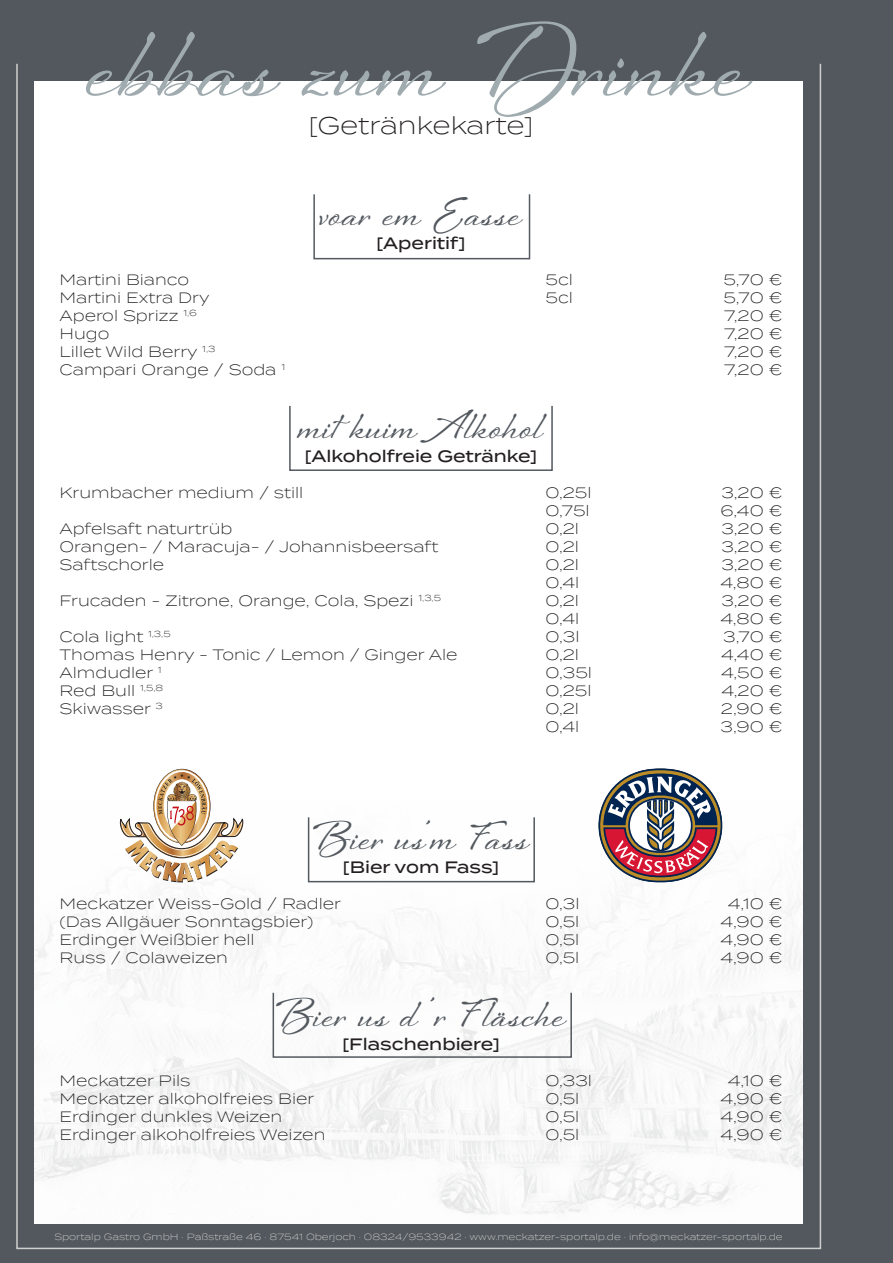
<style>
.page{position:relative;width:893px;height:1263px;background:#fff}
.page>*{position:absolute;margin:0;border:0;box-sizing:border-box;transform-origin:0 0}
.t1{font:700 97.5px "Sheila";letter-spacing:.025em;color:#a0abaf}
.t2{font:700 37.5px "Sheila";letter-spacing:.025em;color:#53595f}
.t3{font:300 24px "Termina";color:#231f20}
.t4{font:500 16.5px "Termina";color:#231f20}
.t5{font:300 15px "Termina";color:#231f20}
.t6{font:300 9px "Termina";color:#cfd0ce}
</style>
<div class="page">
<img style="left:34px;top:792px;width:770px;height:433px">
<div style="left:0;top:0;width:893px;height:81px;background:#53585e"></div>
<div style="left:0;top:1225px;width:884px;height:38px;background:#53585e"></div>
<div style="left:804px;top:0;width:89px;height:1263px;background:#53585e"></div>
<div style="left:0;top:0;width:34px;height:1263px;background:#53585e"></div>
<div style="left:313px;top:194px;width:217px;height:65px;border:2px solid #53595f"></div>
<div style="left:289px;top:405px;width:264px;height:66px;border:2px solid #53595f"></div>
<div style="left:308px;top:816px;width:227px;height:66px;border:2px solid #53585e"></div>
<div style="left:273px;top:992px;width:299px;height:66px;border:2px solid #53585e"></div>
<svg style="left:119px;top:769px;width:125px;height:113px"></svg>
<svg style="left:598px;top:768px;width:125px;height:116px"></svg>
<h1 class="t1" style="left:89px;top:5px;width:661px">ebbas zum Drinke</h1>
<h3 class="t3" style="left:308px;top:109px;width:227px">[Getränkekarte]</h3>
<h2 class="t2" style="left:320px;top:190px;width:202px">voar em Easse</h2>
<p class="t4" style="left:376px;top:231px;width:91px">[Aperitif]</p>
<p class="t5" style="left:60px;top:269px;width:131px">Martini Bianco</p>
<p class="t5" style="left:546px;top:269px;width:29px">5cl</p>
<p class="t5" style="left:723px;top:269px;width:61px">5,70 €</p>
<p class="t5" style="left:60px;top:287px;width:151px">Martini Extra Dry</p>
<p class="t5" style="left:546px;top:287px;width:29px">5cl</p>
<p class="t5" style="left:723px;top:287px;width:61px">5,70 €</p>
<p class="t5" style="left:60px;top:305px;width:139px">Aperol Sprizz <sup>1,6</sup></p>
<p class="t5" style="left:724px;top:305px;width:60px">7,20 €</p>
<p class="t5" style="left:60px;top:323px;width:51px">Hugo</p>
<p class="t5" style="left:724px;top:323px;width:60px">7,20 €</p>
<p class="t5" style="left:60px;top:341px;width:157px">Lillet Wild Berry <sup>1,3</sup></p>
<p class="t5" style="left:724px;top:341px;width:60px">7,20 €</p>
<p class="t5" style="left:60px;top:359px;width:227px">Campari Orange / Soda <sup>1</sup></p>
<p class="t5" style="left:724px;top:359px;width:60px">7,20 €</p>
<h2 class="t2" style="left:299px;top:403px;width:245px">mit kuim Alkohol</h2>
<p class="t4" style="left:304px;top:444px;width:235px">[Alkoholfreie Getränke]</p>
<p class="t5" style="left:60px;top:482px;width:245px">Krumbacher medium / still</p>
<p class="t5" style="left:546px;top:482px;width:47px">0,25l</p>
<p class="t5" style="left:721px;top:482px;width:63px">3,20 €</p>
<p class="t5" style="left:546px;top:500px;width:46px">0,75l</p>
<p class="t5" style="left:720px;top:500px;width:64px">6,40 €</p>
<p class="t5" style="left:60px;top:518px;width:174px">Apfelsaft naturtrüb</p>
<p class="t5" style="left:546px;top:518px;width:35px">0,2l</p>
<p class="t5" style="left:721px;top:518px;width:63px">3,20 €</p>
<p class="t5" style="left:60px;top:536px;width:380px">Orangen- / Maracuja- / Johannisbeersaft</p>
<p class="t5" style="left:546px;top:536px;width:35px">0,2l</p>
<p class="t5" style="left:721px;top:536px;width:63px">3,20 €</p>
<p class="t5" style="left:60px;top:554px;width:106px">Saftschorle</p>
<p class="t5" style="left:546px;top:554px;width:35px">0,2l</p>
<p class="t5" style="left:721px;top:554px;width:63px">3,20 €</p>
<p class="t5" style="left:546px;top:572px;width:35px">0,4l</p>
<p class="t5" style="left:720px;top:572px;width:64px">4,80 €</p>
<p class="t5" style="left:60px;top:590px;width:383px">Frucaden - Zitrone, Orange, Cola, Spezi <sup>1,3,5</sup></p>
<p class="t5" style="left:546px;top:590px;width:35px">0,2l</p>
<p class="t5" style="left:721px;top:590px;width:63px">3,20 €</p>
<p class="t5" style="left:546px;top:608px;width:35px">0,4l</p>
<p class="t5" style="left:720px;top:608px;width:64px">4,80 €</p>
<p class="t5" style="left:60px;top:626px;width:113px">Cola light <sup>1,3,5</sup></p>
<p class="t5" style="left:546px;top:626px;width:35px">0,3l</p>
<p class="t5" style="left:723px;top:626px;width:61px">3,70 €</p>
<p class="t5" style="left:60px;top:644px;width:399px">Thomas Henry - Tonic / Lemon / Ginger Ale</p>
<p class="t5" style="left:546px;top:644px;width:35px">0,2l</p>
<p class="t5" style="left:721px;top:644px;width:63px">4,40 €</p>
<p class="t5" style="left:60px;top:662px;width:104px">Almdudler <sup>1</sup></p>
<p class="t5" style="left:546px;top:662px;width:48px">0,35l</p>
<p class="t5" style="left:721px;top:662px;width:63px">4,50 €</p>
<p class="t5" style="left:60px;top:680px;width:105px">Red Bull <sup>1,5,8</sup></p>
<p class="t5" style="left:546px;top:680px;width:47px">0,25l</p>
<p class="t5" style="left:721px;top:680px;width:62px">4,20 €</p>
<p class="t5" style="left:60px;top:698px;width:105px">Skiwasser <sup>3</sup></p>
<p class="t5" style="left:546px;top:698px;width:35px">0,2l</p>
<p class="t5" style="left:721px;top:698px;width:63px">2,90 €</p>
<p class="t5" style="left:546px;top:716px;width:35px">0,4l</p>
<p class="t5" style="left:721px;top:716px;width:63px">3,90 €</p>
<h2 class="t2" style="left:313px;top:814px;width:217px">Bier us´m Fass</h2>
<p class="t4" style="left:343px;top:855px;width:158px">[Bier vom Fass]</p>
<p class="t5" style="left:60px;top:893px;width:283px">Meckatzer Weiss-Gold / Radler</p>
<p class="t5" style="left:546px;top:893px;width:35px">0,3l</p>
<p class="t5" style="left:728px;top:893px;width:56px">4,10 €</p>
<p class="t5" style="left:60px;top:911px;width:255px">(Das Allgäuer Sonntagsbier)</p>
<p class="t5" style="left:546px;top:911px;width:35px">0,5l</p>
<p class="t5" style="left:721px;top:911px;width:63px">4,90 €</p>
<p class="t5" style="left:60px;top:929px;width:197px">Erdinger Weißbier hell</p>
<p class="t5" style="left:546px;top:929px;width:35px">0,5l</p>
<p class="t5" style="left:721px;top:929px;width:63px">4,90 €</p>
<p class="t5" style="left:60px;top:947px;width:170px">Russ / Colaweizen</p>
<p class="t5" style="left:546px;top:947px;width:35px">0,5l</p>
<p class="t5" style="left:721px;top:947px;width:63px">4,90 €</p>
<h2 class="t2" style="left:276px;top:991px;width:291px">Bier us d ´r Fläsche</h2>
<p class="t4" style="left:342px;top:1032px;width:159px">[Flaschenbiere]</p>
<p class="t5" style="left:60px;top:1070px;width:132px">Meckatzer Pils</p>
<p class="t5" style="left:546px;top:1070px;width:48px">0,33l</p>
<p class="t5" style="left:728px;top:1070px;width:56px">4,10 €</p>
<p class="t5" style="left:60px;top:1088px;width:256px">Meckatzer alkoholfreies Bier</p>
<p class="t5" style="left:546px;top:1088px;width:35px">0,5l</p>
<p class="t5" style="left:721px;top:1088px;width:63px">4,90 €</p>
<p class="t5" style="left:60px;top:1106px;width:224px">Erdinger dunkles Weizen</p>
<p class="t5" style="left:546px;top:1106px;width:35px">0,5l</p>
<p class="t5" style="left:721px;top:1106px;width:63px">4,90 €</p>
<p class="t5" style="left:60px;top:1124px;width:267px">Erdinger alkoholfreies Weizen</p>
<p class="t5" style="left:546px;top:1124px;width:35px">0,5l</p>
<p class="t5" style="left:721px;top:1124px;width:63px">4,90 €</p>
<p class="t6" style="left:54px;top:1230px;width:730px">Sportalp Gastro GmbH · Paßstraße 46 · 87541 Oberjoch · 08324/9533942 · www.meckatzer-sportalp.de · info@meckatzer-sportalp.de</p>
</div>
